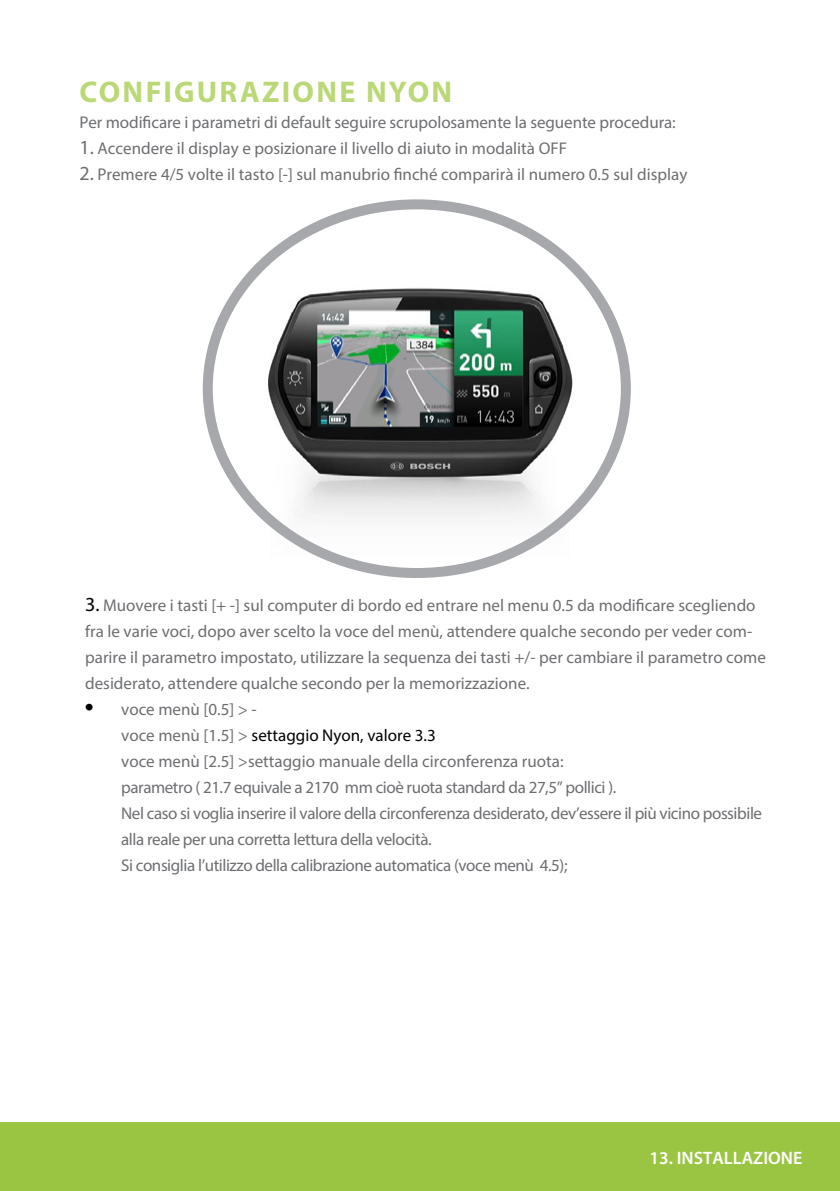
<style>
.page{position:relative;width:840px;height:1191px;background:#fff}
.page>*{position:absolute;margin:0;border:0;box-sizing:border-box;transform-origin:0 0}
.t1{font:700 30px "Myriad Pro";letter-spacing:.075em;color:#bad876}
.t2{font:600 18px "Myriad Pro";color:#fff}
.t3{font:17px/26px "Myriad Pro";color:#6d6e71}
.t4{font:17px/26px "Myriad Pro";letter-spacing:-.025em;color:#6d6e71}
.s1{font-size:20px}
.s2{font-size:20px;color:#000}
.s3{font-family:"Times";font-size:24px;color:#000}
.s4{color:#000101}
</style>
<div class="page">
<div style="left:0;top:1122px;width:839px;height:69px;background:#99c542"></div>
<svg style="left:203px;top:199px;width:427px;height:379px"></svg>
<h1 class="t1" style="left:79px;top:72px;width:374px">CONFIGURAZIONE NYON</h1>
<p class="t3" style="left:79px;top:109px;width:597px">Per modificare i parametri di default seguire scrupolosamente la seguente procedura:</p>
<p class="t3" style="left:79px;top:135px;width:488px"><span class="s1">1.</span> Accendere il display e posizionare il livello di aiuto in modalità OFF</p>
<p class="t3" style="left:79px;top:161px;width:609px"><span class="s1">2.</span> Premere 4/5 volte il tasto [-] sul manubrio finché comparirà il numero 0.5 sul display</p>
<p class="t3" style="left:85px;top:591px;width:682px"><span class="s2">3.</span> Muovere i tasti [+ -] sul computer di bordo ed entrare nel menu 0.5 da modificare scegliendo fra le varie voci, dopo aver scelto la voce del menù, attendere qualche secondo per veder com&shy;parire il parametro impostato, utilizzare la sequenza dei tasti +/- per cambiare il parametro come desiderato, attendere qualche secondo per la memorizzazione.</p>
<p class="t4" style="left:121px;top:695px;width:642px;text-indent:-36px"><span class="s3">•</span> voce menù [0.5] &gt; -<br>voce menù [1.5] &gt; <span class="s4">settaggio Nyon, valore 3.3<br></span>voce menù [2.5] &gt;settaggio manuale della circonferenza ruota:<br>parametro ( 21.7 equivale a 2170 mm cioè ruota standard da 27,5” pollici ).<br>Nel caso si voglia inserire il valore della circonferenza desiderato, dev’essere il più vicino possibile alla reale per una corretta lettura della velocità.<br>Si consiglia l’utilizzo della calibrazione automatica (voce menù 4.5);</p>
<p class="t2" style="left:649px;top:1146px;width:154px">13. INSTALLAZIONE</p>
</div>
